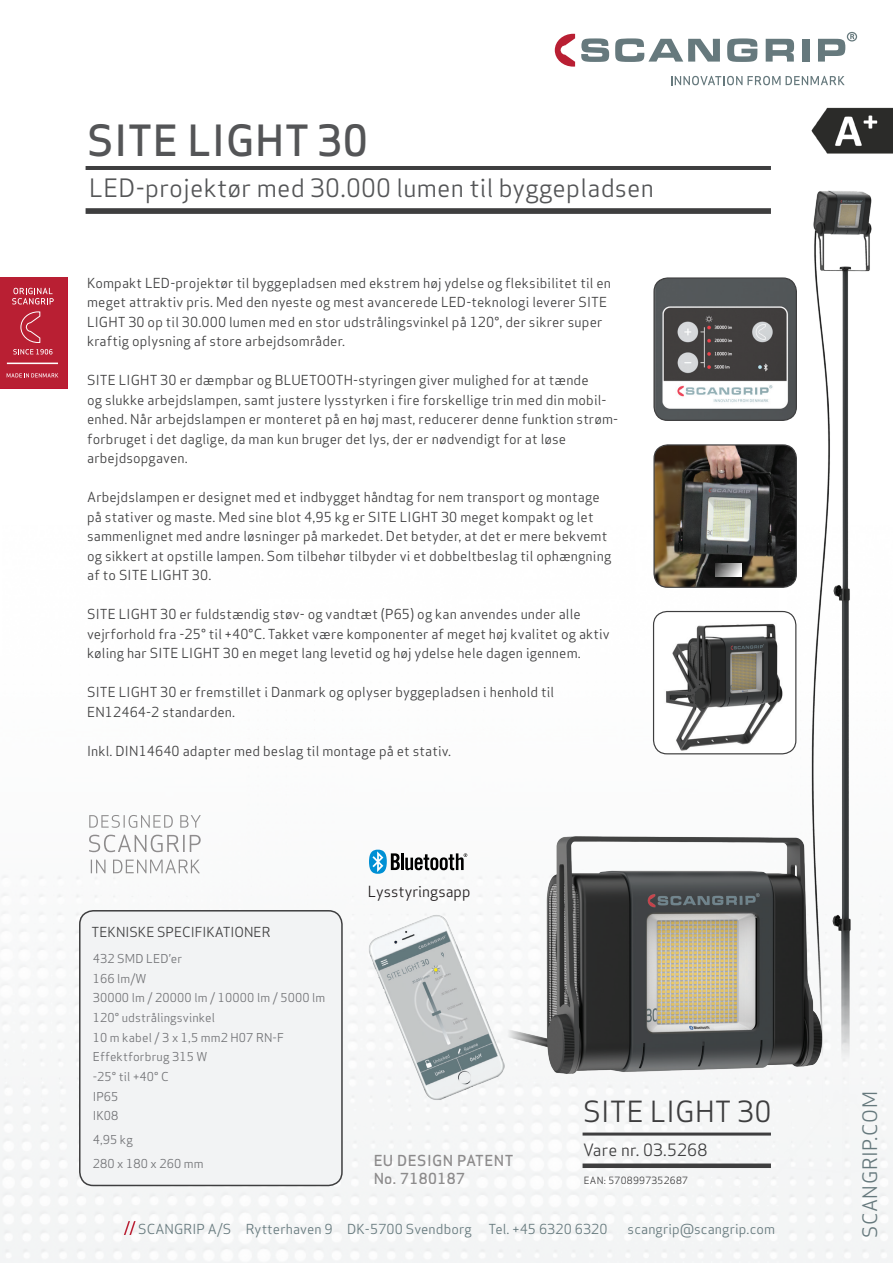
<style>
.page{position:relative;width:893px;height:1263px;background:#fff}
.page>*{position:absolute;margin:0;border:0;box-sizing:border-box;transform-origin:0 0}
.t1{font:500 42px "Apex Sans";letter-spacing:.01em;color:#545557}
.t2{font:28.5px "Apex Sans";letter-spacing:.01em;color:#3e3e3f}
.t3{font:24.75px "Apex Sans";letter-spacing:.01em;color:#545557}
.t4{font:19.5px "Apex Sans";letter-spacing:.03em;color:#66797d}
.t5{font:16.65px "Apex Sans";letter-spacing:.01em;color:#3e3e3f}
.t6{font:15px "Apex Sans";color:#231f20}
.t7{font:500 14.85px/17.9px "Apex Sans";letter-spacing:.03em;color:#231f20}
.t8{font:13.5px/19.5px "Apex Sans";letter-spacing:.01em;color:#3e3e3f}
.t9{font:13.5px "Apex Sans";letter-spacing:.01em;color:#66797d}
.vare_nr{font:12px "Apex Sans";letter-spacing:.01em;color:#727376}
.t10{font:9.75px "Apex Sans";letter-spacing:.03em;color:#3e3e3f}
</style>
<div class="page">
<img style="left:0;top:610px;width:893px;height:653px">
<svg style="left:124px;top:1221px;width:12px;height:14px"></svg>
<div style="left:86px;top:208px;width:685px;height:6px;background:#3e3e3f"></div>
<hr style="left:86px;top:166px;width:685px;height:4px;background:#3e3e3f">
<svg style="left:555px;top:34px;width:20px;height:33px"></svg>
<svg style="left:581px;top:38px;width:28px;height:24px"></svg>
<svg style="left:615px;top:38px;width:105px;height:24px"></svg>
<svg style="left:727px;top:38px;width:30px;height:24px"></svg>
<svg style="left:766px;top:39px;width:28px;height:23px"></svg>
<div style="left:802px;top:39px;width:7px;height:23px;background:#66797d"></div>
<svg style="left:818px;top:34px;width:36px;height:28px"></svg>
<div style="left:847px;top:32px;width:10px;height:10px;border:1px solid #66797d;border-radius:50%"></div>
<svg style="left:671px;top:76px;width:174px;height:9px"></svg>
<svg style="left:91px;top:859px;width:109px;height:14px"></svg>
<svg style="left:89px;top:835px;width:112px;height:17px"></svg>
<svg style="left:89px;top:815px;width:112px;height:13px"></svg>
<div style="left:80px;top:911px;width:262px;height:274px;background:#f2f3f4;border-radius:14px"></div>
<div style="left:79px;top:910px;width:264px;height:276px;border:2px solid #3e3e3f;border-radius:14px"></div>
<div style="left:583px;top:1163px;width:188px;height:5px;background:#3e3e3f"></div>
<hr style="left:583px;top:1132px;width:188px;height:3px;background:#3e3e3f">
<img style="left:368px;top:914px;width:137px;height:196px">
<svg style="left:369px;top:850px;width:98px;height:24px"></svg>
<img style="left:655px;top:279px;width:59px;height:140px">
<div style="left:653px;top:277px;width:144px;height:144px;border:1px solid #3e3e3f;border-radius:14px"></div>
<img style="left:655px;top:446px;width:59px;height:140px">
<div style="left:653px;top:444px;width:144px;height:144px;border:1px solid #3e3e3f;border-radius:14px"></div>
<img style="left:502px;top:823px;width:212px;height:269px">
<div style="left:653px;top:611px;width:143px;height:143px;background:#fff;border-radius:14px"></div>
<img style="left:658px;top:625px;width:56px;height:129px">
<div style="left:653px;top:611px;width:143px;height:143px;border:1px solid #3e3e3f;border-radius:14px"></div>
<img style="left:714px;top:169px;width:179px;height:1069px">
<img style="left:790px;top:83px;width:102px;height:93px">
<div style="left:0;top:277px;width:67px;height:111px;background:#b91f33"></div>
<svg style="left:12px;top:288px;width:42px;height:16px"></svg>
<svg style="left:13px;top:311px;width:39px;height:43px"></svg>
<svg style="left:7px;top:373px;width:51px;height:4px"></svg>
<hr style="left:7px;top:363px;width:51px;height:1px;background:#fff">
<p class="t1" style="left:87px;top:103px;width:282px">SITE LIGHT 30</p>
<p class="t3" style="left:89px;top:168px;width:566px">LED-projektør med 30.000 lumen til byggepladsen</p>
<p class="t8" style="left:87px;top:272px;width:525px">Kompakt LED-projektør til byggepladsen med ekstrem høj ydelse og fleksibilitet til en meget attraktiv pris. Med den nyeste og mest avancerede LED-teknologi leverer SITE<br>LIGHT 30 op til 30.000 lumen med en stor udstrålingsvinkel på 120°, der sikrer super</p>
<p class="t8" style="left:87px;top:330px;width:260px">kraftig oplysning af store arbejdsområder.</p>
<p class="t8" style="left:87px;top:369px;width:503px">SITE LIGHT 30 er dæmpbar og BLUETOOTH-styringen giver mulighed for at tænde</p>
<p class="t8" style="left:87px;top:389px;width:521px">og slukke arbejdslampen, samt justere lysstyrken i fire forskellige trin med din mobil-</p>
<p class="t8" style="left:87px;top:408px;width:533px">enhed. Når arbejdslampen er monteret på en høj mast, reducerer denne funktion strøm-</p>
<p class="t8" style="left:87px;top:428px;width:480px">forbruget i det daglige, da man kun bruger det lys, der er nødvendigt for at løse</p>
<p class="t8" style="left:87px;top:447px;width:102px">arbejdsopgaven.</p>
<p class="t8" style="left:87px;top:486px;width:514px">Arbejdslampen er designet med et indbygget håndtag for nem transport og montage</p>
<p class="t8" style="left:87px;top:506px;width:508px">på stativer og maste. Med sine blot 4,95 kg er SITE LIGHT 30 meget kompakt og let</p>
<p class="t8" style="left:87px;top:525px;width:521px">sammenlignet med andre løsninger på markedet. Det betyder, at det er mere bekvemt</p>
<p class="t8" style="left:87px;top:545px;width:526px">og sikkert at opstille lampen. Som tilbehør tilbyder vi et dobbeltbeslag til ophængning</p>
<p class="t8" style="left:87px;top:564px;width:126px">af to SITE LIGHT 30.</p>
<p class="t8" style="left:87px;top:603px;width:495px">SITE LIGHT 30 er fuldstændig støv- og vandtæt (P65) og kan anvendes under alle</p>
<p class="t8" style="left:87px;top:623px;width:524px">vejrforhold fra -25° til +40°C. Takket være komponenter af meget høj kvalitet og aktiv køling har SITE LIGHT 30 en meget lang levetid og høj ydelse hele dagen igennem.</p>
<p class="t8" style="left:87px;top:681px;width:468px">SITE LIGHT 30 er fremstillet i Danmark og oplyser byggepladsen i henhold til</p>
<p class="t8" style="left:87px;top:701px;width:149px">EN12464-2 standarden.</p>
<p class="t8" style="left:87px;top:740px;width:366px">Inkl. DIN14640 adapter med beslag til montage på et stativ.</p>
<p class="t8" style="left:92px;top:921px;width:180px">TEKNISKE SPECIFIKATIONER</p>
<p class="vare_nr" style="left:93px;top:949px;width:91px">432 SMD LED’er</p>
<p class="vare_nr" style="left:93px;top:968px;width:55px">166 lm/W</p>
<p class="vare_nr" style="left:93px;top:988px;width:234px">30000 lm / 20000 lm / 10000 lm / 5000 lm</p>
<p class="vare_nr" style="left:93px;top:1008px;width:124px">120° udstrålingsvinkel</p>
<p class="vare_nr" style="left:93px;top:1027px;width:193px">10 m kabel / 3 x 1,5 mm2 H07 RN-F</p>
<p class="vare_nr" style="left:93px;top:1047px;width:116px">Effektforbrug 315 W</p>
<p class="vare_nr" style="left:93px;top:1067px;width:78px">-25° til +40° C</p>
<p class="vare_nr" style="left:93px;top:1086px;width:27px">IP65</p>
<p class="vare_nr" style="left:93px;top:1106px;width:27px">IK08</p>
<p class="vare_nr" style="left:93px;top:1130px;width:42px">4,95 kg</p>
<p class="vare_nr" style="left:93px;top:1154px;width:112px">280 x 180 x 260 mm</p>
<p class="t6" style="left:368px;top:879px;width:104px">Lysstyringsapp</p>
<p class="t7" style="left:373px;top:1149px;width:141px">EU DESIGN PATENT<br>No. 7180187</p>
<p class="t2" style="left:583px;top:1089px;width:190px">SITE LIGHT 30</p>
<p class="t5" style="left:583px;top:1136px;width:126px">Vare nr. 03.5268</p>
<p class="t10" style="left:584px;top:1172px;width:106px">EAN: 5708997352687</p>
<p class="t9" style="left:138px;top:1218px;width:471px">SCANGRIP A/S Rytterhaven 9 DK-5700 Svendborg Tel. +45 6320 6320</p>
<p class="t9" style="left:628px;top:1218px;width:149px">scangrip@scangrip.com</p>
<p class="t4" style="left:854px;top:1238px;width:148px;rotate:-90deg">SCANGRIP.COM</p>
</div>
